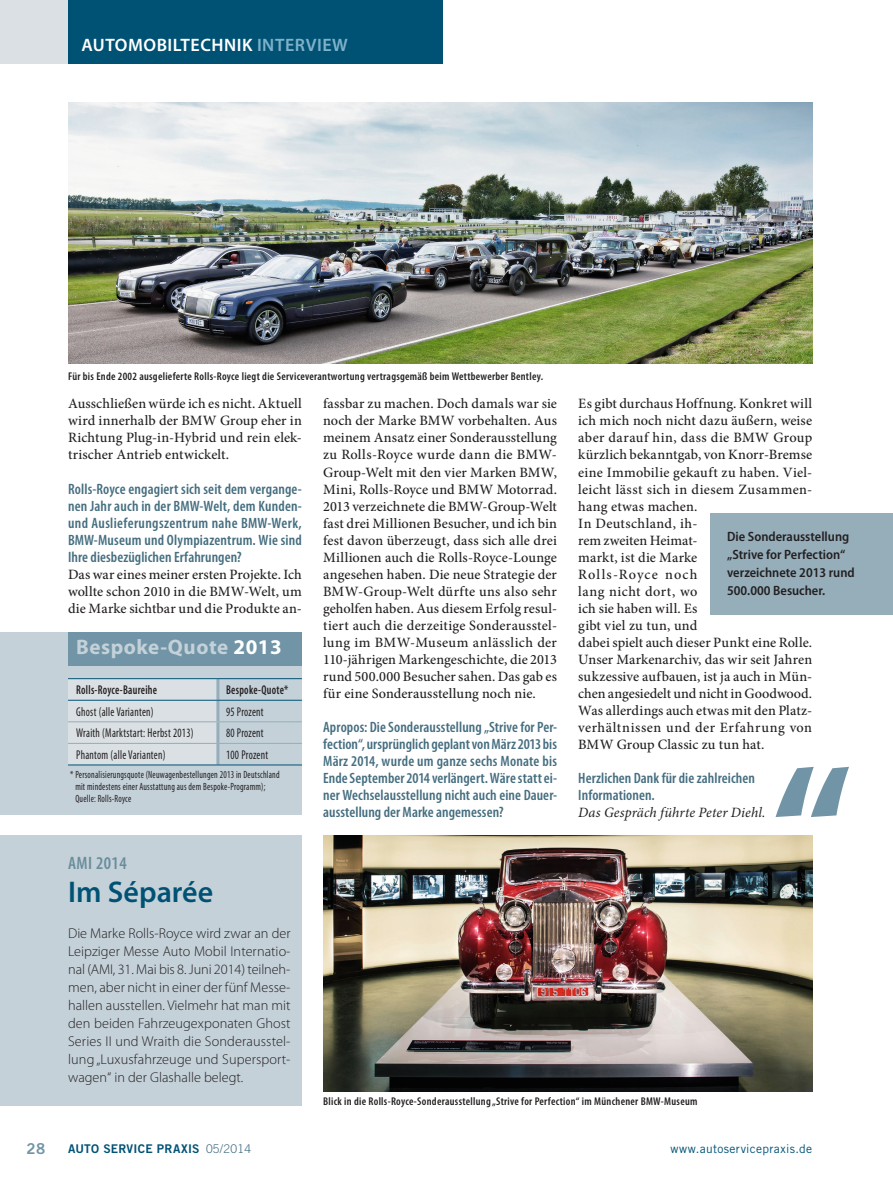
<style>
.page{position:relative;width:893px;height:1187px;background:#fff}
.page>*{position:absolute;margin:0;border:0;box-sizing:border-box;transform-origin:0 0}
.t1{font:700 180px "Myriad Pro";color:#7195a6}
.Titel{font:600 30px "Myriad Pro";color:#005274}
.Titel-2{font:700 21px "Myriad Pro";letter-spacing:.025em;color:#c4d1d9}
.Rubrik{font:600 18px "Myriad Pro";letter-spacing:.03em;color:#fff}
.Dachzeile{font:600 condensed 18px "Myriad Pro";letter-spacing:.025em;color:#6a8d9c}
.Frage{font:600 condensed 15px/17px "Myriad Pro";letter-spacing:.005em;color:#456e80;text-align:justify}
.t2{font:15px "Trade Gothic LT Std Bd 2";color:#7195a6}
.Grundtext{font:500 14.25px/17px "Minion Pro";letter-spacing:.01em;color:#231f20;text-align:justify}
.Grundtext_1{font:300 14.25px/18px "Myriad Pro";color:#231f20;text-align:justify}
.Grundtext-2{font:italic 14.25px "Minion Pro";letter-spacing:.01em;color:#231f20}
.Grundtext_2{font:600 semi-condensed 13.5px/18px "Myriad Pro";color:#231f20}
.Körper_links{font:condensed 12.75px "Myriad Pro";letter-spacing:.025em;color:#231f20;scale:.85 1}
.Kopf{font:600 condensed 12.75px "Myriad Pro";letter-spacing:.025em;color:#231f20;scale:.85 1}
.t3{font:12px "Trade Gothic LT Std Bd 2";letter-spacing:.02em;color:#005274}
.t4{font:12px "Trade Gothic LT Std";letter-spacing:.03em;color:#005274}
.Bildunterschrift{font:600 condensed 11.25px "Myriad Pro";letter-spacing:.025em;color:#231f20}
.Körper_links-2{font:condensed 10.5px/12px "Myriad Pro";letter-spacing:.025em;color:#231f20;scale:.85 1}
.s1{color:#7fb2c9}
.s2{color:#fff}
.s3{font-family:"Trade Gothic LT Std";font-weight:300;color:#456e80}
</style>
<div class="page">
<div style="left:0;top:835px;width:302px;height:271px;background:#c4d1d9"></div>
<div style="left:0;top:632px;width:302px;height:182px;background:#c4d1d9"></div>
<div style="left:68px;top:632px;width:234px;height:33px;background:#7195a6"></div>
<svg style="left:68px;top:679px;width:234px;height:85px"></svg>
<hr style="left:216px;top:679px;width:3px;height:20px;background:#95aeba">
<hr style="left:216px;top:700px;width:3px;height:21px;background:#95aeba">
<hr style="left:216px;top:722px;width:3px;height:21px;background:#95aeba">
<hr style="left:216px;top:743px;width:3px;height:21px;background:#95aeba">
<hr style="left:68px;top:721px;width:150px;height:1px;background:#95aeba">
<hr style="left:218px;top:721px;width:84px;height:1px;background:#95aeba">
<hr style="left:68px;top:743px;width:150px;height:1px;background:#95aeba">
<hr style="left:218px;top:743px;width:84px;height:1px;background:#95aeba">
<hr style="left:68px;top:678px;width:150px;height:1px;background:#005274">
<hr style="left:218px;top:678px;width:84px;height:1px;background:#005274">
<hr style="left:68px;top:699px;width:150px;height:1px;background:#005274">
<hr style="left:218px;top:699px;width:84px;height:1px;background:#005274">
<hr style="left:68px;top:764px;width:150px;height:1px;background:#005274">
<hr style="left:218px;top:764px;width:84px;height:1px;background:#005274">
<img style="left:323px;top:835px;width:489px;height:256px">
<img style="left:68px;top:102px;width:744px;height:261px">
<div style="left:710px;top:513px;width:183px;height:101px;background:#95aeba"></div>
<div style="left:0;top:0;width:68px;height:64px;background:#dae0e3"></div>
<div style="left:68px;top:0;width:374px;height:64px;background:#005274"></div>
<p class="Rubrik" style="left:81px;top:34px;width:268px">AUTOMOBILTECHNIK <span class="s1">INTERVIEW</span></p>
<p class="Bildunterschrift" style="left:68px;top:370px;width:477px">Für bis Ende 2002 ausgelieferte Rolls-Royce liegt die Serviceverantwortung vertragsgemäß beim Wettbewerber Bentley.</p>
<p class="Grundtext" style="left:68px;top:395px;width:235px">Ausschließen würde ich es nicht. Aktuell wird innerhalb der BMW Group eher in Richtung Plug-in-Hybrid und rein elek&shy;trischer Antrieb entwickelt.</p>
<p class="Frage" style="left:68px;top:480px;width:235px">Rolls-Royce engagiert sich seit dem vergange&shy;nen Jahr auch in der BMW-Welt, dem Kunden&shy;und Auslieferungszentrum nahe BMW-Werk, BMW-Museum und Olympiazentrum. Wie sind Ihre diesbezüglichen Erfahrungen?</p>
<p class="Grundtext" style="left:68px;top:565px;width:235px">Das war eines meiner ersten Projekte. Ich wollte schon 2010 in die BMW-Welt, um die Marke sichtbar und die Produkte an-</p>
<p class="Titel-2" style="left:76px;top:633px;width:207px">Bespoke-Quote <span class="s2">2013</span></p>
<p class="Kopf" style="left:76px;top:683px;width:97px">Rolls-Royce-Baureihe</p>
<p class="Kopf" style="left:226px;top:683px;width:75px">Bespoke-Quote*</p>
<p class="Körper_links" style="left:76px;top:703px;width:93px">Ghost (alle Varianten)</p>
<p class="Körper_links" style="left:226px;top:703px;width:46px">95 Prozent</p>
<p class="Körper_links" style="left:76px;top:725px;width:140px">Wraith (Marktstart: Herbst 2013)</p>
<p class="Körper_links" style="left:226px;top:725px;width:46px">80 Prozent</p>
<p class="Körper_links" style="left:76px;top:747px;width:107px">Phantom (alle Varianten)</p>
<p class="Körper_links" style="left:226px;top:747px;width:51px">100 Prozent</p>
<p class="Körper_links-2" style="left:75px;top:768px;width:242px;text-indent:-5px">* Personalisierungsquote (Neuwagenbestellungen 2013 in Deutschland mit mindestens einer Ausstattung aus dem Bespoke-Programm);<br>Quelle: Rolls-Royce</p>
<p class="Dachzeile" style="left:68px;top:853px;width:60px">AMI 2014</p>
<p class="Titel" style="left:68px;top:872px;width:147px">Im Séparée</p>
<p class="Grundtext_1" style="left:68px;top:924px;width:224px">Die Marke Rolls-Royce wird zwar an der Leipziger Messe Auto Mobil Internatio&shy;nal (AMI, 31. Mai bis 8. Juni 2014) teilneh&shy;men, aber nicht in einer der fünf Messe&shy;hallen ausstellen. Vielmehr hat man mit den beiden Fahrzeugexponaten Ghost Series II und Wraith die Sonderausstel&shy;lung „Luxusfahrzeuge und Supersport&shy;wagen“ in der Glashalle belegt.</p>
<p class="Grundtext" style="left:323px;top:395px;width:235px">fassbar zu machen. Doch damals war sie noch der Marke BMW vorbehalten. Aus meinem Ansatz einer Sonderausstellung zu Rolls-Royce wurde dann die BMW-Group-Welt mit den vier Marken BMW, Mini, Rolls-Royce und BMW Motorrad.<br>2013 verzeichnete die BMW-Group-Welt fast drei Millionen Besucher, und ich bin fest davon überzeugt, dass sich alle drei Millionen auch die Rolls-Royce-Lounge angesehen haben. Die neue Strategie der BMW-Group-Welt dürfte uns also sehr geholfen haben. Aus diesem Erfolg resul&shy;tiert auch die derzeitige Sonderausstel&shy;lung im BMW-Museum anlässlich der 110-jährigen Markengeschichte, die 2013 rund 500.000 Besucher sahen. Das gab es für eine Sonderausstellung noch nie.</p>
<p class="Frage" style="left:323px;top:718px;width:235px">Apropos: Die Sonderausstellung „Strive for Per&shy;fection“, ursprünglich geplant von März 2013 bis März 2014, wurde um ganze sechs Monate bis Ende September 2014 verlängert. Wäre statt ei&shy;ner Wechselausstellung nicht auch eine Dauer&shy;ausstellung der Marke angemessen?</p>
<p class="Grundtext" style="left:578px;top:395px;width:235px;text-align:left">Es gibt durchaus Hoffnung. Konkret will ich mich noch nicht dazu äußern, weise aber darauf hin, dass die BMW Group kürzlich bekanntgab, von Knorr-Bremse eine Immobilie gekauft zu haben. Viel&shy;leicht lässt sich in diesem Zusammen&shy;hang etwas machen.<br>In Deutschland, ih-<br>rem zweiten Heimat-<br>markt, ist die Marke<br>Rolls-Royce noch<br>lang nicht dort, wo<br>ich sie haben will. Es<br>gibt viel zu tun, und<br>dabei spielt auch dieser Punkt eine Rolle.<br>Unser Markenarchiv, das wir seit Jahren sukzessive aufbauen, ist ja auch in Mün&shy;chen angesiedelt und nicht in Goodwood.<br>Was allerdings auch etwas mit den Platz&shy;verhältnissen und der Erfahrung von<br>BMW Group Classic zu tun hat.</p>
<p class="Frage" style="left:578px;top:769px;width:178px">Herzlichen Dank für die zahlreichen</p>
<p class="Frage" style="left:578px;top:786px;width:78px">Informationen.</p>
<p class="Grundtext-2" style="left:578px;top:802px;width:189px">Das Gespräch führte Peter Diehl.</p>
<p class="Grundtext_2" style="left:727px;top:527px;width:129px">Die Sonderausstellung „Strive for Perfection“ verzeichnete 2013 rund<br>500.000 Besucher.</p>
<p class="t1" style="left:771px;top:713px;width:83px">“</p>
<p class="Bildunterschrift" style="left:323px;top:1095px;width:376px">Blick in die Rolls-Royce-Sonderausstellung „Strive for Perfection“ im Münchener BMW-Museum</p>
<p class="t2" style="left:27px;top:1139px;width:20px">28</p>
<p class="t3" style="left:68px;top:1141px;width:185px">AUTO SERVICE PRAXIS <span class="s3">05/2014</span></p>
<p class="t4" style="left:670px;top:1141px;width:143px">www.autoservicepraxis.de</p>
</div>
